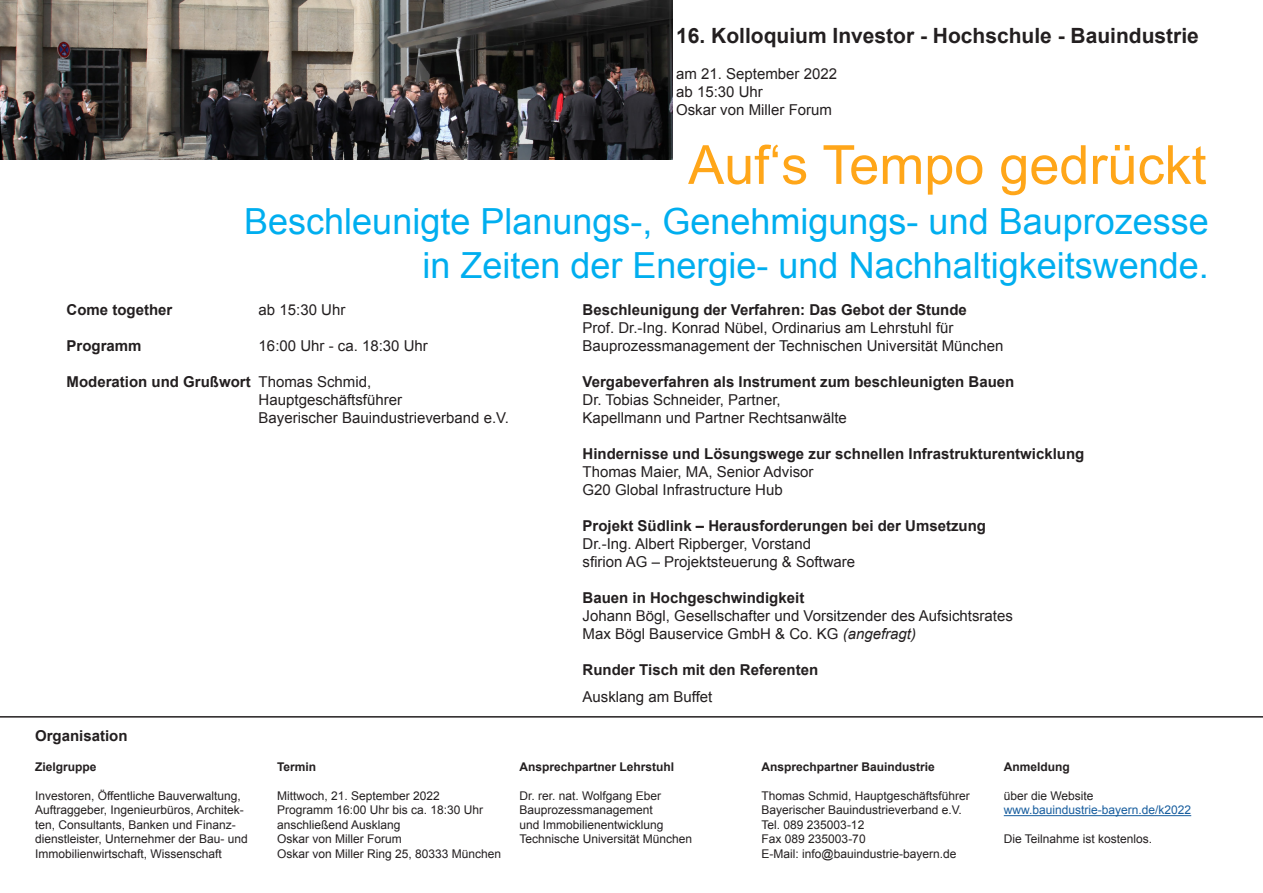
<style>
.page{position:relative;width:1263px;height:893px;background:#fff}
.page>*{position:absolute;margin:0;border:0;box-sizing:border-box;transform-origin:0 0}
.t1{font:54px "Arial";color:#ffa619}
.t2{font:36px "Arial";color:#00aeef}
.t3{font:700 21px "Arial";color:#231f20}
.t4{font:15px "Arial";color:#231f20}
.t5{font:700 15px "Arial";color:#231f20}
.t6{font:12px/14.4px "Arial";color:#231f20}
.t7{font:700 12px "Arial";color:#231f20}
.t8{font:12px "Arial";color:#175d9e}
.s1{font-weight:400}
.s2{font-style:italic}
</style>
<div class="page">
<img style="left:0;top:0;width:672px;height:159px">
<hr style="left:1004px;top:815px;width:187px;height:1px;background:#175d9e">
<hr style="left:0;top:716px;width:1263px;height:2px;background:#231f20">
<p class="t3" style="left:676px;top:21px;width:524px">16. Kolloquium Investor - Hochschule - Bauindustrie</p>
<p class="t4" style="left:676px;top:63px;width:162px">am 21. September 2022</p>
<p class="t4" style="left:676px;top:81px;width:88px">ab 15:30 Uhr</p>
<p class="t4" style="left:676px;top:99px;width:157px">Oskar von Miller Forum</p>
<p class="t1" style="left:688px;top:130px;width:520px">Auf‘s Tempo gedrückt</p>
<p class="t2" style="left:244px;top:198px;width:966px">Beschleunigte Planungs-, Genehmigungs- und Bauprozesse</p>
<p class="t2" style="left:422px;top:241px;width:788px">in Zeiten der Energie- und Nachhaltigkeitswende.</p>
<p class="t5" style="left:67px;top:300px;width:107px">Come together</p>
<p class="t4" style="left:259px;top:300px;width:88px">ab 15:30 Uhr</p>
<p class="t5" style="left:67px;top:336px;width:77px">Programm</p>
<p class="t4" style="left:259px;top:336px;width:171px">16:00 Uhr - ca. 18:30 Uhr</p>
<p class="t5" style="left:67px;top:372px;width:306px">Moderation und Grußwort <span class="s1">Thomas Schmid,</span></p>
<p class="t4" style="left:259px;top:390px;width:145px">Hauptgeschäftsführer</p>
<p class="t4" style="left:259px;top:408px;width:252px">Bayerischer Bauindustrieverband e.V.</p>
<p class="t5" style="left:35px;top:726px;width:94px">Organisation</p>
<p class="t7" style="left:35px;top:759px;width:63px">Zielgruppe</p>
<p class="t6" style="left:35px;top:789px;width:207px">Investoren, Öffentliche Bauverwaltung,</p>
<p class="t6" style="left:35px;top:803px;width:214px">Auftraggeber, Ingenieurbüros, Architek&shy;ten, Consultants, Banken und Finanz&shy;dienstleister, Unternehmer der Bau- und Immobilienwirtschaft, Wissenschaft</p>
<p class="t7" style="left:277px;top:759px;width:41px">Termin</p>
<p class="t6" style="left:277px;top:789px;width:164px">Mittwoch, 21. September 2022</p>
<p class="t6" style="left:277px;top:803px;width:208px">Programm 16:00 Uhr bis ca. 18:30 Uhr</p>
<p class="t6" style="left:277px;top:817px;width:125px">anschließend Ausklang</p>
<p class="t6" style="left:277px;top:832px;width:126px">Oskar von Miller Forum</p>
<p class="t6" style="left:277px;top:846px;width:226px">Oskar von Miller Ring 25, 80333 München</p>
<p class="t5" style="left:583px;top:300px;width:386px">Beschleunigung der Verfahren: Das Gebot der Stunde</p>
<p class="t4" style="left:583px;top:318px;width:372px">Prof. Dr.-Ing. Konrad Nübel, Ordinarius am Lehrstuhl für</p>
<p class="t4" style="left:583px;top:336px;width:422px">Bauprozessmanagement der Technischen Universität München</p>
<p class="t5" style="left:583px;top:372px;width:433px">Vergabeverfahren als Instrument zum beschleunigten Bauen</p>
<p class="t4" style="left:583px;top:390px;width:200px">Dr. Tobias Schneider, Partner,</p>
<p class="t4" style="left:583px;top:408px;width:266px">Kapellmann und Partner Rechtsanwälte</p>
<p class="t5" style="left:583px;top:444px;width:503px">Hindernisse und Lösungswege zur schnellen Infrastrukturentwicklung</p>
<p class="t4" style="left:583px;top:462px;width:232px">Thomas Maier, MA, Senior Advisor</p>
<p class="t4" style="left:583px;top:480px;width:202px">G20 Global Infrastructure Hub</p>
<p class="t5" style="left:583px;top:516px;width:405px">Projekt Südlink – Herausforderungen bei der Umsetzung</p>
<p class="t4" style="left:583px;top:534px;width:230px">Dr.-Ing. Albert Ripberger, Vorstand</p>
<p class="t4" style="left:583px;top:552px;width:274px">sfirion AG – Projektsteuerung &amp; Software</p>
<p class="t5" style="left:583px;top:588px;width:223px">Bauen in Hochgeschwindigkeit</p>
<p class="t4" style="left:583px;top:606px;width:432px">Johann Bögl, Gesellschafter und Vorsitzender des Aufsichtsrates</p>
<p class="t4" style="left:583px;top:624px;width:335px">Max Bögl Bauservice GmbH &amp; Co. KG <span class="s2">(angefragt)</span></p>
<p class="t5" style="left:583px;top:660px;width:237px">Runder Tisch mit den Referenten</p>
<p class="t4" style="left:583px;top:687px;width:131px">Ausklang am Buffet</p>
<p class="t7" style="left:519px;top:759px;width:156px">Ansprechpartner Lehrstuhl</p>
<p class="t6" style="left:519px;top:789px;width:143px">Dr. rer. nat. Wolfgang Eber</p>
<p class="t6" style="left:519px;top:803px;width:135px">Bauprozessmanagement</p>
<p class="t6" style="left:519px;top:817px;width:146px">und Immobilienentwicklung</p>
<p class="t6" style="left:519px;top:832px;width:174px">Technische Universität München</p>
<p class="t7" style="left:761px;top:759px;width:175px">Ansprechpartner Bauindustrie</p>
<p class="t6" style="left:761px;top:789px;width:210px">Thomas Schmid, Hauptgeschäftsführer</p>
<p class="t6" style="left:761px;top:803px;width:202px">Bayerischer Bauindustrieverband e.V.</p>
<p class="t6" style="left:761px;top:817px;width:104px">Tel. 089 235003-12</p>
<p class="t6" style="left:761px;top:832px;width:106px">Fax 089 235003-70</p>
<p class="t6" style="left:761px;top:846px;width:196px">E-Mail: info@bauindustrie-bayern.de</p>
<p class="t7" style="left:1004px;top:759px;width:67px">Anmeldung</p>
<p class="t6" style="left:1004px;top:789px;width:91px">über die Website</p>
<p class="t8" style="left:1004px;top:802px;width:189px">www.bauindustrie-bayern.de/k2022</p>
<p class="t6" style="left:1004px;top:832px;width:150px">Die Teilnahme ist kostenlos.</p>
</div>
